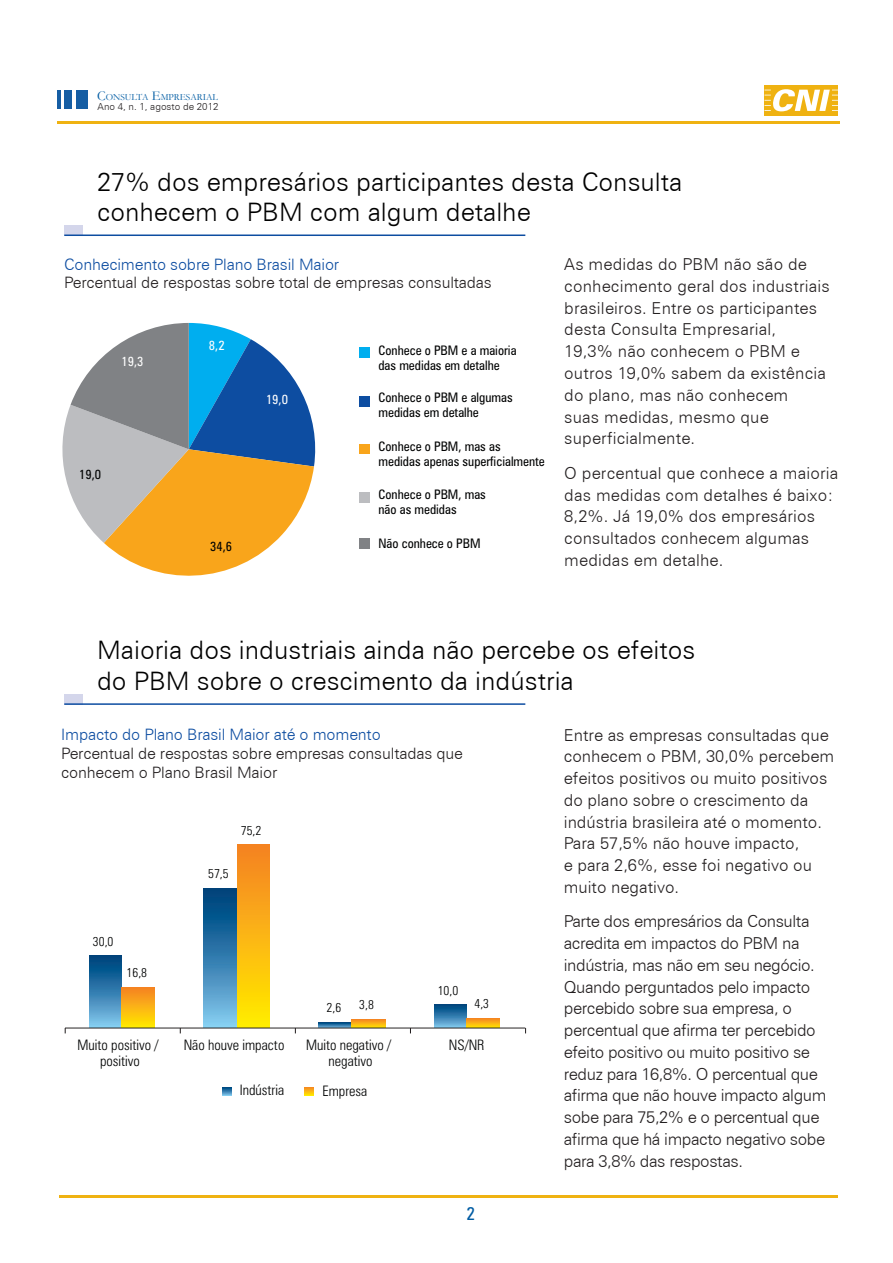
<style>
.page{position:relative;width:893px;height:1263px;background:#fff}
.page>*{position:absolute;margin:0;border:0;box-sizing:border-box;transform-origin:0 0}
.t1{font:300 25.5px/30.6px "Zurich BT";color:#000}
.t2{font:condensed 18px "Zurich BT";color:#015ca3}
.corpo_texto{font:300 16.5px/21.8px "Zurich BT";color:#231f20}
.corpo_texto-2{font:300 16.5px/21.8px "Zurich BT";letter-spacing:-.025em;color:#231f20}
.graficos{font:300 15.75px/18.8px "Zurich BT";letter-spacing:-.01em;color:#231f20}
.graficos-2{font:300 15.75px "Zurich BT";letter-spacing:-.01em;color:#0d4da1}
.t3{font:300 condensed 14.4px/16.4px "Zurich BT";color:#010202;text-align:center}
.t4{font:condensed 13.2px/14.7px "Zurich BT";color:#010202}
.t5{font:condensed 13.2px "Zurich BT";color:#fff}
.t6{font:300 condensed 12.9px "Zurich BT";color:#010202}
.t7{font:300 9.75px "Zurich BT";color:#231f20}
.frases{font:9.45px "Garamond";color:#015ca3}
.s1{font-size:13.5px}
</style>
<div class="page">
<hr style="left:59px;top:1195px;width:778px;height:3px;background:#efb211">
<hr style="left:58px;top:91px;width:3px;height:18px;background:#165ea4">
<div style="left:65px;top:91px;width:7px;height:18px;background:#165ea4"></div>
<div style="left:76px;top:91px;width:12px;height:18px;background:#165ea4"></div>
<hr style="left:58px;top:122px;width:782px;height:2px;background:#efb211">
<div style="left:764px;top:85px;width:74px;height:30px;background:#efb211"></div>
<svg style="left:764px;top:89px;width:74px;height:22px"></svg>
<svg style="left:434px;top:1004px;width:33px;height:24px"></svg>
<svg style="left:319px;top:1022px;width:32px;height:6px"></svg>
<div style="left:204px;top:888px;width:33px;height:140px;background:linear-gradient(to bottom,#003974,#82c8ee)"></div>
<div style="left:89px;top:954px;width:33px;height:74px;background:linear-gradient(to bottom,#003874,#7fc6ec)"></div>
<svg style="left:467px;top:1018px;width:32px;height:10px"></svg>
<svg style="left:351px;top:1019px;width:34px;height:9px"></svg>
<div style="left:237px;top:844px;width:33px;height:184px;background:linear-gradient(to bottom,#f58025,#ffec00)"></div>
<div style="left:122px;top:987px;width:33px;height:41px;background:linear-gradient(to bottom,#f58026,#ffea00)"></div>
<svg style="left:304px;top:1087px;width:9px;height:8px"></svg>
<svg style="left:222px;top:1087px;width:9px;height:8px"></svg>
<hr style="left:65px;top:1028px;width:460px;height:1px;background:#231f20">
<svg style="left:62px;top:323px;width:254px;height:253px"></svg>
<div style="left:359px;top:347px;width:10px;height:11px;background:#00aeef"></div>
<div style="left:359px;top:396px;width:10px;height:10px;background:#0d4da1"></div>
<div style="left:359px;top:444px;width:10px;height:10px;background:#f9a51b"></div>
<div style="left:359px;top:492px;width:10px;height:10px;background:#bcbdc0"></div>
<div style="left:359px;top:539px;width:10px;height:10px;background:#808285"></div>
<div style="left:64px;top:225px;width:19px;height:10px;background:#d4d6eb"></div>
<div style="left:64px;top:694px;width:19px;height:10px;background:#d4d6eb"></div>
<hr style="left:64px;top:234px;width:461px;height:2px;background:#0d4da1">
<hr style="left:64px;top:703px;width:461px;height:2px;background:#0d4da1">
<p class="frases" style="left:97px;top:91px;width:122px"><span class="s1">C</span>ONSULTA <span class="s1">E</span>MPRESARIAL</p>
<p class="t7" style="left:98px;top:101px;width:122px">Ano 4, n. 1, agosto de 2012</p>
<p class="t1" style="left:97px;top:166px;width:587px">27% dos empresários participantes desta Consulta conhecem o PBM com algum detalhe</p>
<p class="graficos-2" style="left:64px;top:254px;width:276px">Conhecimento sobre Plano Brasil Maior</p>
<p class="graficos" style="left:64px;top:273px;width:429px">Percentual de respostas sobre total de empresas consultadas</p>
<p class="t4" style="left:79px;top:468px;width:24px">19,0</p>
<p class="t5" style="left:209px;top:341px;width:17px">8,2</p>
<p class="t5" style="left:121px;top:356px;width:24px">19,3</p>
<p class="t4" style="left:378px;top:344px;width:140px">Conhece o PBM e a maioria das medidas em detalhe</p>
<p class="t4" style="left:378px;top:391px;width:136px">Conhece o PBM e algumas medidas em detalhe</p>
<p class="t4" style="left:378px;top:440px;width:168px">Conhece o PBM, mas as medidas apenas superficialmente</p>
<p class="t4" style="left:378px;top:488px;width:109px">Conhece o PBM, mas não as medidas</p>
<p class="t4" style="left:378px;top:537px;width:104px">Não conhece o PBM</p>
<p class="t5" style="left:266px;top:395px;width:24px">19,0</p>
<p class="t4" style="left:210px;top:540px;width:24px">34,6</p>
<p class="corpo_texto" style="left:564px;top:253px;width:267px">As medidas do PBM não são de conhecimento geral dos industriais brasileiros. Entre os participantes desta Consulta Empresarial,<br>19,3% não conhecem o PBM e outros 19,0% sabem da existência do plano, mas não conhecem<br>suas medidas, mesmo que superficialmente.</p>
<p class="corpo_texto" style="left:564px;top:462px;width:275px">O percentual que conhece a maioria das medidas com detalhes é baixo:<br>8,2%. Já 19,0% dos empresários consultados conhecem algumas medidas em detalhe.</p>
<p class="t1" style="left:97px;top:635px;width:600px">Maioria dos industriais ainda não percebe os efeitos do PBM sobre o crescimento da indústria</p>
<p class="graficos-2" style="left:61px;top:725px;width:321px">Impacto do Plano Brasil Maior até o momento</p>
<p class="graficos" style="left:61px;top:744px;width:403px">Percentual de respostas sobre empresas consultadas que conhecem o Plano Brasil Maior</p>
<p class="t6" style="left:93px;top:936px;width:22px">30,0</p>
<p class="t6" style="left:127px;top:968px;width:22px">16,8</p>
<p class="t6" style="left:241px;top:825px;width:22px">75,2</p>
<p class="t6" style="left:208px;top:869px;width:22px">57,5</p>
<p class="t6" style="left:327px;top:1002px;width:16px">2,6</p>
<p class="t6" style="left:438px;top:985px;width:22px">10,0</p>
<p class="t6" style="left:359px;top:999px;width:16px">3,8</p>
<p class="t6" style="left:474px;top:998px;width:16px">4,3</p>
<p class="t3" style="left:78px;top:1038px;width:82px">Muito positivo / positivo</p>
<p class="t3" style="left:184px;top:1038px;width:102px">Não houve impacto</p>
<p class="t3" style="left:306px;top:1038px;width:87px">Muito negativo / negativo</p>
<p class="t3" style="left:449px;top:1038px;width:37px">NS/NR</p>
<p class="t3" style="left:240px;top:1083px;width:46px">Indústria</p>
<p class="t3" style="left:323px;top:1083px;width:46px">Empresa</p>
<p class="t2" style="left:466px;top:1203px;width:10px">2</p>
<p class="corpo_texto" style="left:564px;top:724px;width:272px">Entre as empresas consultadas que conhecem o PBM, 30,0% percebem efeitos positivos ou muito positivos do plano sobre o crescimento da indústria brasileira até o momento.<br>Para 57,5% não houve impacto,<br>e para 2,6%, esse foi negativo ou muito negativo.</p>
<p class="corpo_texto-2" style="left:564px;top:910px;width:264px">Parte dos empresários da Consulta acredita em impactos do PBM na indústria, mas não em seu negócio.<br>Quando perguntados pelo impacto percebido sobre sua empresa, o percentual que afirma ter percebido efeito positivo ou muito positivo se reduz para 16,8%. O percentual que afirma que não houve impacto algum sobe para 75,2% e o percentual que afirma que há impacto negativo sobe para 3,8% das respostas.</p>
</div>
